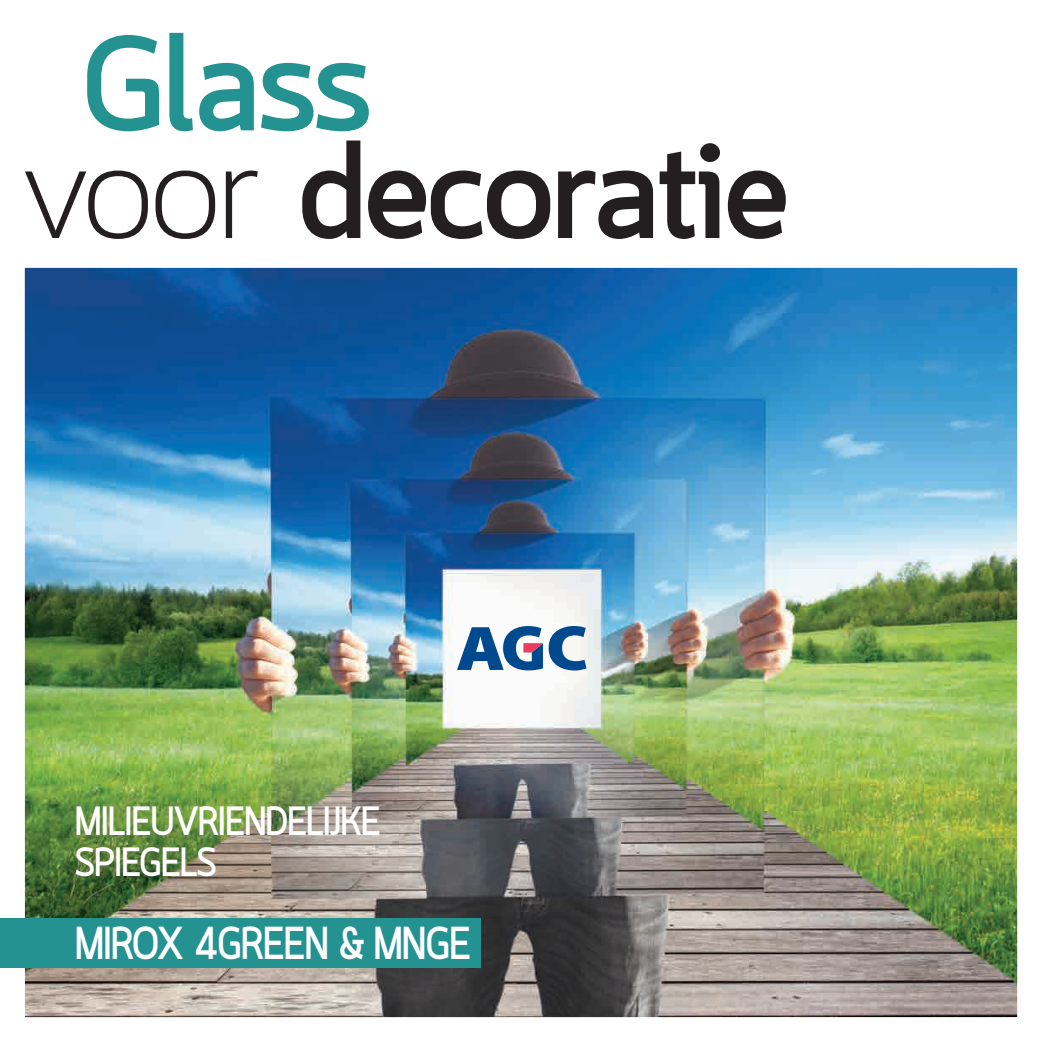
<style>
.page{position:relative;width:1042px;height:1042px;background:#fff}
.page>*{position:absolute;margin:0;border:0;box-sizing:border-box;transform-origin:0 0}
.t1{font:700 133px "Quark";letter-spacing:-.02em;color:#231f20;scale:1.05 1}
.t2{font:700 133px "Quark";color:#239291;scale:1.05 1}
.t3{font:700 45.5px "Quark";letter-spacing:-.03em;color:#fff;scale:.9 1}
.t4{font:700 40.25px/40.2px "Quark";letter-spacing:-.03em;color:#fff;scale:.93 1}
.s1{font-weight:300}
</style>
<div class="page">
<img style="left:25px;top:268px;width:992px;height:749px">
<svg style="left:457px;top:626px;width:129px;height:44px"></svg>
<div style="left:0;top:918px;width:481px;height:49px;background:#239291"></div>
<p class="t2" style="left:81px;top:7px;width:278px">Glass</p>
<p class="t1" style="left:23px;top:115px;width:731px"><span class="s1">voor</span> decoratie</p>
<p class="t4" style="left:75px;top:805px;width:331px">MILIEUVRIENDELIJKE<br>SPIEGELS</p>
<p class="t3" style="left:75px;top:917px;width:442px">MIROX 4GREEN &amp; MNGE</p>
</div>
